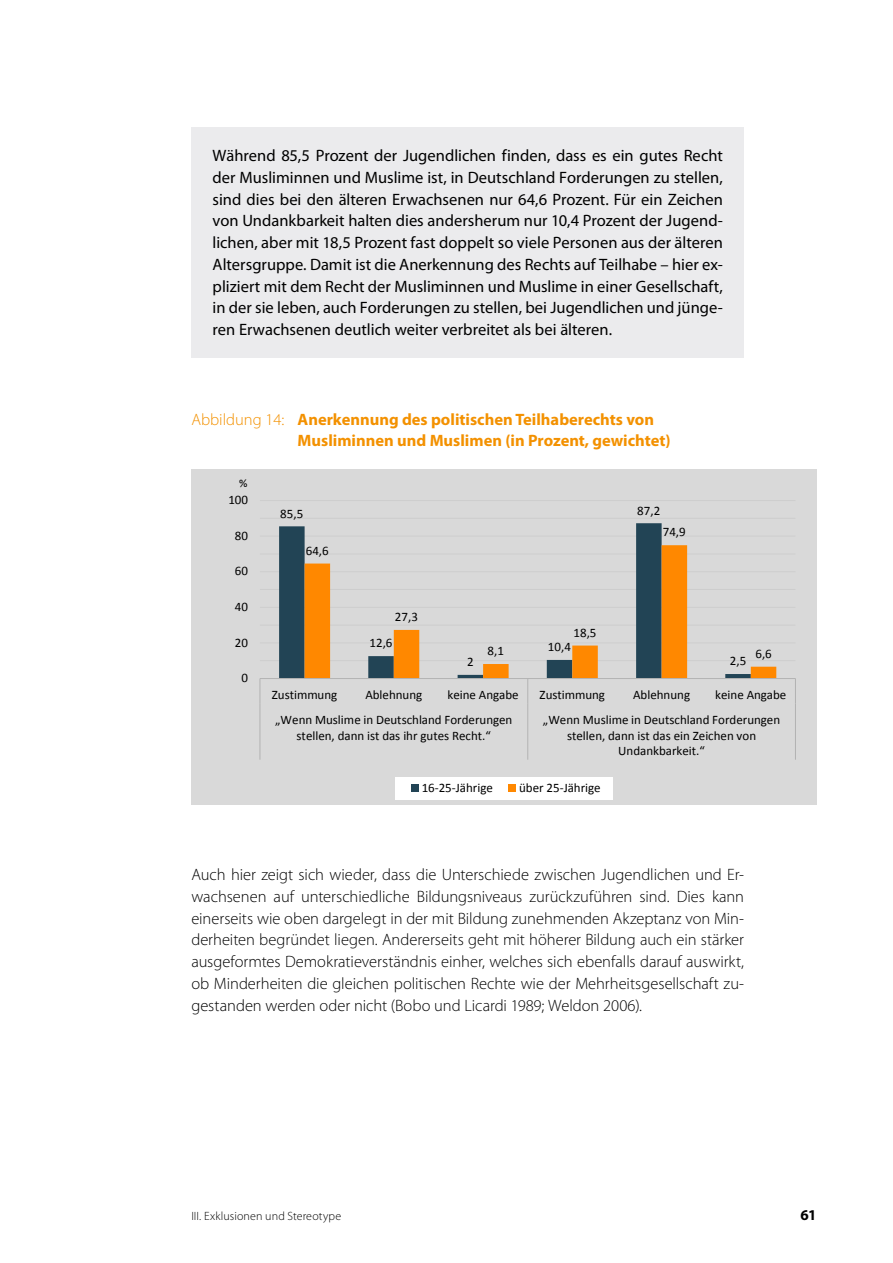
<style>
.page{position:relative;width:893px;height:1263px;background:#fff}
.page>*{position:absolute;margin:0;border:0;box-sizing:border-box;transform-origin:0 0}
._6_BOX_2{font:16.5px/21.8px "Myriad Pro";color:#000;text-align:justify}
._01_Fließtext{font:300 16.5px/21.8px "Myriad Pro";color:#000;text-align:justify}
.TIT_Graf{font:700 16.5px/21px "Myriad Pro";color:#f39100}
.t1{font:700 15px "Myriad Pro";color:#000}
.t2{font:12.9px/15.8px "Calibri";color:#000;text-align:center}
.t3{font:300 12px "Myriad Pro";letter-spacing:.01em;color:#000}
.t4{font:11.7px "Calibri";color:#000}
.s1{font-weight:300}
</style>
<div class="page">
<div style="left:191px;top:128px;width:553px;height:230px;background:#ebebed"></div>
<div style="left:191px;top:469px;width:625px;height:336px;background:#d9d9d9"></div>
<hr style="left:260px;top:660px;width:535px;height:1px;background:#cfcfcf">
<hr style="left:260px;top:625px;width:535px;height:1px;background:#d1d1d1">
<hr style="left:260px;top:589px;width:535px;height:1px;background:#cdcdcd">
<hr style="left:260px;top:553px;width:535px;height:1px;background:#d3d3d3">
<hr style="left:260px;top:518px;width:535px;height:1px;background:#cfcfcf">
<hr style="left:260px;top:642px;width:535px;height:1px;background:#d2d2d2">
<hr style="left:260px;top:607px;width:535px;height:1px;background:#cfcfcf">
<hr style="left:260px;top:571px;width:535px;height:1px;background:#d0d0d0">
<hr style="left:260px;top:536px;width:535px;height:1px;background:#d2d2d2">
<hr style="left:260px;top:500px;width:535px;height:1px;background:#cecece">
<svg style="left:279px;top:523px;width:383px;height:155px"></svg>
<svg style="left:305px;top:545px;width:471px;height:133px"></svg>
<hr style="left:260px;top:678px;width:535px;height:1px;background:#b3b3b3">
<svg style="left:260px;top:679px;width:1px;height:24px"></svg>
<svg style="left:527px;top:679px;width:1px;height:24px"></svg>
<svg style="left:795px;top:678px;width:1px;height:25px"></svg>
<hr style="left:260px;top:703px;width:1px;height:57px;background:#b3b3b3">
<hr style="left:527px;top:703px;width:1px;height:57px;background:#b3b3b3">
<hr style="left:795px;top:703px;width:1px;height:57px;background:#b3b3b3">
<div style="left:395px;top:777px;width:217px;height:22px;background:#fff"></div>
<div style="left:412px;top:784px;width:7px;height:7px;background:#245"></div>
<div style="left:509px;top:784px;width:7px;height:7px;background:#f80"></div>
<p class="_6_BOX_2" style="left:213px;top:144px;width:512px">Während 85,5 Prozent der Jugendlichen finden, dass es ein gutes Recht der Musliminnen und Muslime ist, in Deutschland Forderungen zu stellen, sind dies bei den älteren Erwachsenen nur 64,6 Prozent. Für ein Zeichen von Undankbarkeit halten dies andersherum nur 10,4 Prozent der Jugend&shy;lichen, aber mit 18,5 Prozent fast doppelt so viele Personen aus der älteren Altersgruppe. Damit ist die Anerkennung des Rechts auf Teilhabe – hier ex&shy;pliziert mit dem Recht der Musliminnen und Muslime in einer Gesellschaft, in der sie leben, auch Forderungen zu stellen, bei Jugendlichen und jünge&shy;ren Erwachsenen deutlich weiter verbreitet als bei älteren.</p>
<p class="TIT_Graf" style="left:298px;top:408px;width:375px;text-indent:-106px"><span class="s1">Abbildung 14:</span> Anerkennung des politischen Teilhaberechts von<br>Musliminnen und Muslimen (in Prozent, gewichtet)</p>
<p class="t4" style="left:239px;top:475px;width:10px">%</p>
<p class="t2" style="left:228px;top:492px;width:21px">100</p>
<p class="t2" style="left:235px;top:528px;width:15px">80</p>
<p class="t2" style="left:235px;top:563px;width:15px">60</p>
<p class="t2" style="left:235px;top:599px;width:15px">40</p>
<p class="t2" style="left:235px;top:634px;width:15px">20</p>
<p class="t2" style="left:241px;top:670px;width:8px">0</p>
<p class="t2" style="left:280px;top:505px;width:25px">85,5</p>
<p class="t2" style="left:306px;top:543px;width:25px">64,6</p>
<p class="t2" style="left:395px;top:609px;width:25px">27,3</p>
<p class="t2" style="left:369px;top:635px;width:25px">12,6</p>
<p class="t2" style="left:467px;top:654px;width:8px">2</p>
<p class="t2" style="left:488px;top:643px;width:18px">8,1</p>
<p class="t2" style="left:573px;top:625px;width:25px">18,5</p>
<p class="t2" style="left:548px;top:639px;width:25px">10,4</p>
<p class="t2" style="left:637px;top:502px;width:25px">87,2</p>
<p class="t2" style="left:663px;top:524px;width:25px">74,9</p>
<p class="t2" style="left:730px;top:653px;width:18px">2,5</p>
<p class="t2" style="left:755px;top:646px;width:18px">6,6</p>
<p class="t2" style="left:272px;top:687px;width:67px">Zustimmung</p>
<p class="t2" style="left:365px;top:687px;width:58px">Ablehnung</p>
<p class="t2" style="left:447px;top:687px;width:73px">keine Angabe</p>
<p class="t2" style="left:540px;top:687px;width:67px">Zustimmung</p>
<p class="t2" style="left:633px;top:687px;width:58px">Ablehnung</p>
<p class="t2" style="left:715px;top:687px;width:73px">keine Angabe</p>
<p class="t2" style="left:275px;top:712px;width:239px">„Wenn Muslime in Deutschland Forderungen stellen, dann ist das ihr gutes Recht.“</p>
<p class="t2" style="left:543px;top:712px;width:239px">„Wenn Muslime in Deutschland Forderungen stellen, dann ist das ein Zeichen von<br>Undankbarkeit.“</p>
<p class="t2" style="left:422px;top:779px;width:73px">16-25-Jährige</p>
<p class="t2" style="left:519px;top:779px;width:83px">über 25-Jährige</p>
<p class="_01_Fließtext" style="left:191px;top:863px;width:554px">Auch hier zeigt sich wieder, dass die Unterschiede zwischen Jugendlichen und Er&shy;wachsenen auf unterschiedliche Bildungsniveaus zurückzuführen sind. Dies kann einerseits wie oben dargelegt in der mit Bildung zunehmenden Akzeptanz von Min&shy;derheiten begründet liegen. Andererseits geht mit höherer Bildung auch ein stärker ausgeformtes Demokratieverständnis einher, welches sich ebenfalls darauf auswirkt, ob Minderheiten die gleichen politischen Rechte wie der Mehrheitsgesellschaft zu&shy;gestanden werden oder nicht (Bobo und Licardi 1989; Weldon 2006).</p>
<p class="t3" style="left:191px;top:1209px;width:151px">III. Exklusionen und Stereotype</p>
<p class="t1" style="left:800px;top:1205px;width:18px">61</p>
</div>
